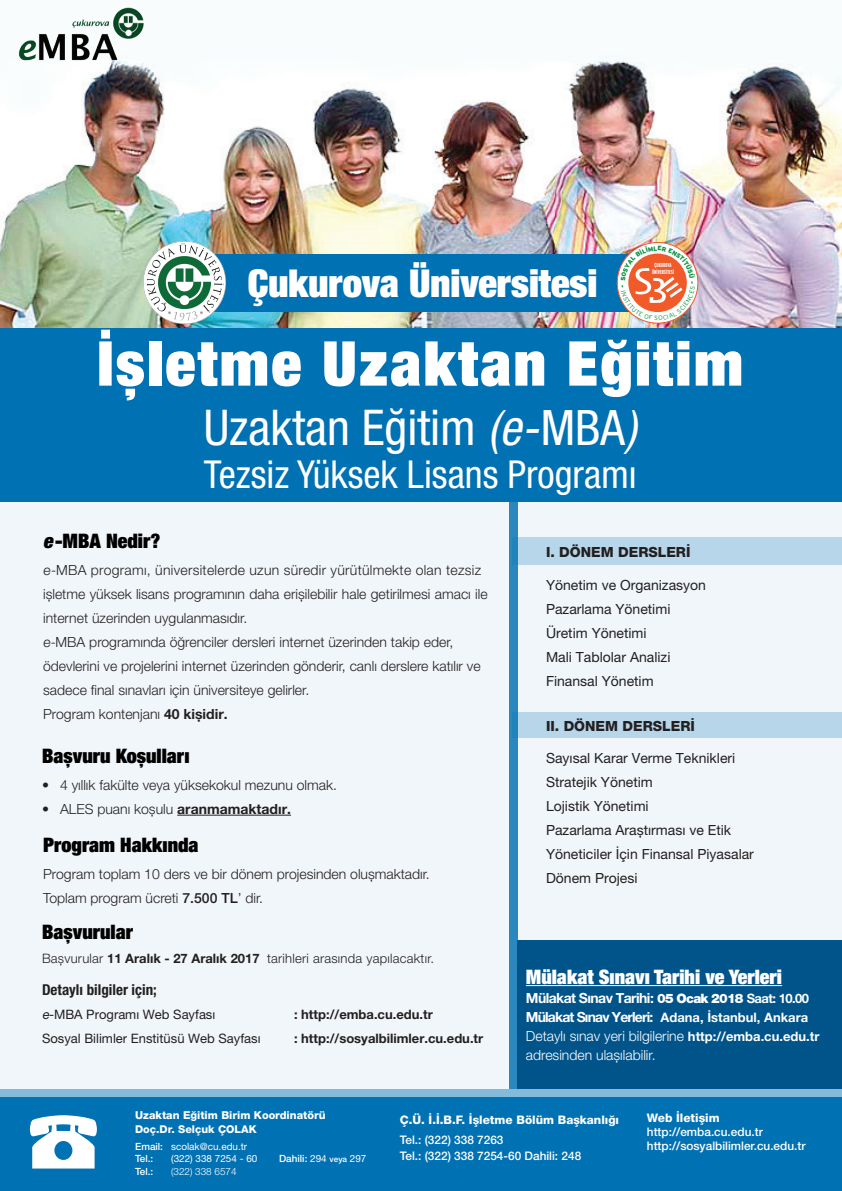
<style>
.page{position:relative;width:842px;height:1191px;background:#fff}
.page>*{position:absolute;margin:0;border:0;box-sizing:border-box;transform-origin:0 0}
.t1{font:900 condensed 61.9px "Helvetica Neue LT Pro";letter-spacing:.04em;color:#fff}
.t2{font:condensed 49.3px "Helvetica Neue LT Pro";color:#fff}
.t3{font:condensed 38.6px "Helvetica Neue LT Pro";color:#fff}
.t4{font:900 condensed 38.5px "Helvetica Neue LT Pro";color:#fff}
.t5{font:900 condensed 20px "Helvetica Neue LT Pro";color:#000}
.t6{font:900 condensed 20px "Helvetica Neue LT Pro";color:#fff}
.t7{font:700 condensed 15px "Helvetica Neue LT Pro";color:#231f20}
.t8{font:300 14px/24px "Helvetica Neue LT Pro";color:#231f20}
.t9{font:14px/24px "Helvetica Neue LT Pro";color:#231f20}
.t10{font:300 14px/19px "Helvetica Neue LT Pro";color:#fff}
.t11{font:700 14px "Helvetica Neue LT Pro";letter-spacing:-.04em;color:#fff}
.t12{font:800 14px "Helvetica Neue LT Pro";color:#231f20}
.t13{font:300 13px "Helvetica Neue LT Pro";letter-spacing:.02em;color:#231f20}
.t14{font:13px "Helvetica Neue LT Pro";color:#231f20}
.t15{font:700 13px "Helvetica Neue LT Pro";color:#231f20}
.t16{font:700 13px "Helvetica Neue LT Pro";color:#fff}
.t17{font:500 11.8px/15.5px "Helvetica Neue LT Pro";color:#fff}
.t18{font:800 11.8px "Helvetica Neue LT Pro";color:#fff}
.t19{font:800 10.9px "Helvetica Neue LT Pro";color:#fff}
.t20{font:800 10.8px "Helvetica Neue LT Pro";color:#fff}
.t21{font:9.9px/12.4px "Helvetica Neue LT Pro";color:#fff}
.t22{font:500 9.9px "Helvetica Neue LT Pro";color:#fff}
.t23{font:300 9.9px "Helvetica Neue LT Pro";color:#fff}
.t24{font:5.8px/6.9px "Interstate Bold Compressed";color:#fff;text-align:center}
.s1{font-style:italic;font-size:48.9px}
.s2{font-style:italic}
.s3{font-size:48.9px}
.s4{font-weight:700}
.s5{font-weight:500}
.s6{font-weight:900;font-size:13px}
.s7{font-size:13px}
.s8{font-size:14px}
.s9{font-weight:700;font-size:13px}
.s10{font-weight:400}
.s11{font-size:8.2px}
</style>
<div class="page">
<img style="left:0;top:54px;width:842px;height:275px">
<div style="left:0;top:329px;width:842px;height:173px;background:#0071b3"></div>
<div style="left:0;top:495px;width:842px;height:594px;background:#f0f6fa"></div>
<div style="left:0;top:1089px;width:842px;height:98px;background:#85bbda"></div>
<div style="left:0;top:1097px;width:841px;height:94px;background:#0071b3"></div>
<div style="left:512px;top:537px;width:330px;height:28px;background:#b7d6e9"></div>
<div style="left:512px;top:712px;width:330px;height:25px;background:#b7d6e9"></div>
<img style="left:18px;top:7px;width:126px;height:54px">
<div style="left:208px;top:254px;width:429px;height:57px;background:#0071b3"></div>
<img style="left:143px;top:242px;width:83px;height:82px">
<svg style="left:617px;top:242px;width:81px;height:81px"></svg>
<div style="left:617px;top:242px;width:81px;height:81px;border:1px solid #f15b2a;border-radius:50%"></div>
<hr style="left:177px;top:815px;width:114px;height:1px;background:#231f20">
<svg style="left:30px;top:1115px;width:67px;height:53px"></svg>
<div style="left:509px;top:502px;width:8px;height:587px;background:#2b88bf"></div>
<div style="left:517px;top:940px;width:325px;height:149px;background:#01548a"></div>
<hr style="left:526px;top:985px;width:256px;height:1px;background:#fff">
<svg style="left:621px;top:246px;width:74px;height:74px"></svg>
<h3 class="t4" style="left:248px;top:258px;width:351px">Çukurova Üniversitesi</h3>
<p class="t24" style="left:652px;top:262px;width:23px">ÇUKUROVA<br>ÜNİVERSİTESİ</p>
<h1 class="t1" style="left:97px;top:324px;width:647px">İşletme Uzaktan Eğitim</h1>
<h2 class="t2" style="left:204px;top:399px;width:435px">Uzaktan Eğitim <span class="s1">(</span><span class="s2">e-</span><span class="s3">MBA</span><span class="s1">)</span></h2>
<h3 class="t3" style="left:204px;top:452px;width:435px">Tezsiz Yüksek Lisans Programı</h3>
<h3 class="t5" style="left:43px;top:528px;width:119px"><span class="s2">e</span>-MBA Nedir?</h3>
<p class="t8" style="left:43px;top:558px;width:446px">e-MBA programı, üniversitelerde uzun süredir yürütülmekte olan tezsiz işletme yüksek lisans programının daha erişilebilir hale getirilmesi amacı ile internet üzerinden uygulanmasıdır.<br>e-MBA programında öğrenciler dersleri internet üzerinden takip eder, ödevlerini ve projelerini internet üzerinden gönderir, canlı derslere katılır ve sadece final sınavları için üniversiteye gelirler.<br>Program kontenjanı <span class="s4">40 kişidir.</span></p>
<h3 class="t5" style="left:42px;top:743px;width:149px">Başvuru Koşulları</h3>
<p class="t8" style="left:42px;top:772px;width:296px">• 4 yıllık fakülte veya yüksekokul mezunu olmak.</p>
<p class="t8" style="left:42px;top:796px;width:250px">• ALES puanı koşulu <span class="s4">aranmamaktadır.</span></p>
<h3 class="t5" style="left:43px;top:832px;width:157px">Program Hakkında</h3>
<p class="t8" style="left:43px;top:861px;width:388px">Program toplam 10 ders ve bir dönem projesinden oluşmaktadır.<br>Toplam program ücreti <span class="s5">7.500 TL</span>’ dir.</p>
<h3 class="t5" style="left:42px;top:919px;width:93px">Başvurular</h3>
<p class="t13" style="left:42px;top:950px;width:394px">Başvurular <span class="s4">11 Aralık - 27 Aralık 2017</span> tarihleri arasında yapılacaktır.</p>
<p class="t7" style="left:42px;top:981px;width:116px">Detaylı bilgiler için;</p>
<p class="t14" style="left:42px;top:1007px;width:175px">e-MBA Programı Web Sayfası</p>
<p class="t15" style="left:294px;top:1006px;width:140px">: http://emba.cu.edu.tr</p>
<p class="t14" style="left:42px;top:1031px;width:220px">Sosyal Bilimler Enstitüsü Web Sayfası</p>
<p class="t15" style="left:294px;top:1030px;width:191px">: http://sosyalbilimler.cu.edu.tr</p>
<p class="t12" style="left:546px;top:544px;width:146px">I. DÖNEM DERSLERİ</p>
<p class="t9" style="left:546px;top:572px;width:161px">Yönetim ve Organizasyon<br>Pazarlama Yönetimi<br>Üretim Yönetimi<br>Mali Tablolar Analizi<br>Finansal Yönetim</p>
<p class="t12" style="left:546px;top:717px;width:150px">II. DÖNEM DERSLERİ</p>
<p class="t9" style="left:546px;top:746px;width:209px">Sayısal Karar Verme Teknikleri<br>Stratejik Yönetim<br>Lojistik Yönetimi<br>Pazarlama Araştırması ve Etik<br>Yöneticiler İçin Finansal Piyasalar<br>Dönem Projesi</p>
<h3 class="t6" style="left:526px;top:963px;width:258px">Mülakat Sınavı Tarihi ve Yerleri</h3>
<p class="t11" style="left:526px;top:989px;width:285px">Mülakat Sınav Tarihi: <span class="s6">05 Ocak 2018</span> <span class="s7">Saat: 10.00</span></p>
<p class="t16" style="left:526px;top:1009px;width:284px"><span class="s8">Mülakat Sınav Yerleri:</span> Adana, İstanbul, Ankara</p>
<p class="t10" style="left:526px;top:1025px;width:295px">Detaylı sınav yeri bilgilerine <span class="s9">http://emba.cu.edu.tr </span>adresinden ulaşılabilir.</p>
<p class="t19" style="left:135px;top:1108px;width:192px">Uzaktan Eğitim Birim Koordinatörü</p>
<p class="t20" style="left:135px;top:1122px;width:123px">Doç.Dr. Selçuk ÇOLAK</p>
<p class="t21" style="left:135px;top:1140px;width:114px"><span class="s5">Email:</span> scolak@cu.edu.tr<br><span class="s5">Tel.:</span></p>
<p class="t21" style="left:171px;top:1152px;width:88px">(322) 338 7254 - 60</p>
<p class="t22" style="left:279px;top:1152px;width:89px">Dahili: <span class="s10">294</span> <span class="s11">veya</span> <span class="s10">297</span></p>
<p class="t22" style="left:135px;top:1165px;width:20px">Tel.:</p>
<p class="t23" style="left:171px;top:1165px;width:67px">(322) 338 6574</p>
<p class="t18" style="left:400px;top:1112px;width:221px">Ç.Ü. İ.İ.B.F. İşletme Bölüm Başkanlığı</p>
<p class="t17" style="left:400px;top:1132px;width:183px">Tel.: (322) 338 7263<br>Tel.: (322) 338 7254-60 Dahili: 248</p>
<p class="t18" style="left:647px;top:1110px;width:74px">Web İletişim</p>
<p class="t17" style="left:647px;top:1124px;width:160px;line-height:14.2px">http://emba.cu.edu.tr http://sosyalbilimler.cu.edu.tr</p>
</div>
